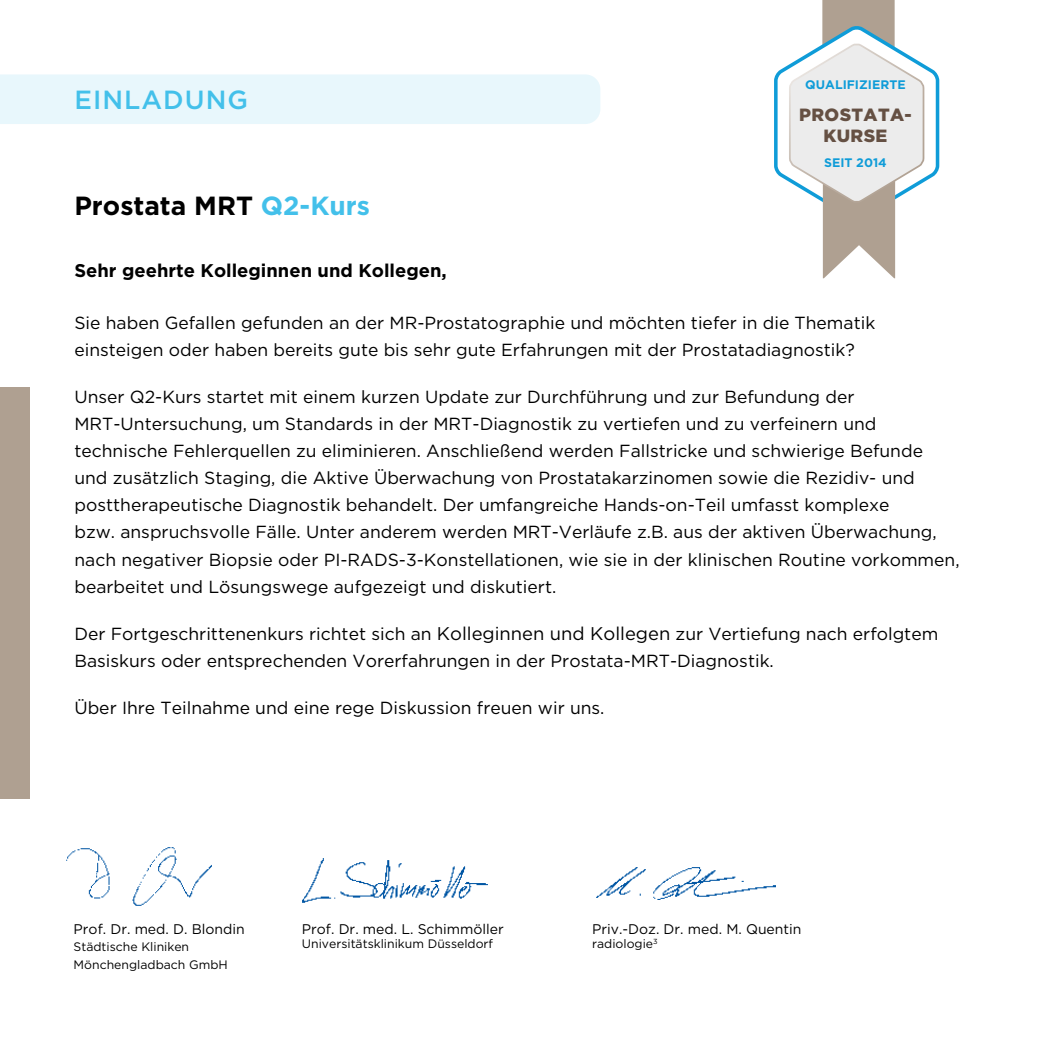
<style>
.page{position:relative;width:1042px;height:1042px;background:#fff}
.page>*{position:absolute;margin:0;border:0;box-sizing:border-box;transform-origin:0 0}
.t1{font:700 26.25px "Gotham";color:#000}
.t2{font:500 26.25px "Gotham";letter-spacing:.04em;color:#43c0ea}
.t3{font:700 18.38px "Gotham";color:#000}
.t4{font:900 17.68px/21.2px "Gotham";letter-spacing:.02em;color:#655043;text-align:center}
.t5{font:17.5px/27.1px "Gotham";color:#000}
.t6{font:14px "Gotham";color:#000}
.t7{font:700 12.42px "Gotham";color:#0f9cd8}
.t8{font:12.25px/17.5px "Gotham";color:#000}
.s1{color:#43c0ea}
.s2{font-size:18.38px}
</style>
<div class="page">
<img style="left:66px;top:847px;width:146px;height:59px">
<img style="left:596px;top:867px;width:179px;height:32px">
<img style="left:303px;top:858px;width:185px;height:45px">
<div style="left:0;top:387px;width:30px;height:412px;background:#afa091"></div>
<div style="left:0;top:74px;width:600px;height:50px;background:#e8f7fc"></div>
<svg style="left:774px;top:0;width:166px;height:278px"></svg>
<h1 class="t2" style="left:74px;top:83px;width:175px">EINLADUNG</h1>
<h1 class="t1" style="left:74px;top:188px;width:297px">Prostata MRT <span class="s1">Q2-Kurs</span></h1>
<p class="t7" style="left:805px;top:77px;width:102px">QUALIFIZIERTE</p>
<p class="t4" style="left:799px;top:103px;width:114px">PROSTATA-<br>KURSE</p>
<p class="t7" style="left:824px;top:154px;width:64px">SEIT 2014</p>
<p class="t3" style="left:74px;top:258px;width:374px">Sehr geehrte Kolleginnen und Kollegen,</p>
<p class="t5" style="left:74px;top:308px;width:802px">Sie haben Gefallen gefunden an der MR-Prostatographie und möchten tiefer in die Thematik einsteigen oder haben bereits gute bis sehr gute Erfahrungen mit der Prostatadiagnostik?</p>
<p class="t5" style="left:74px;top:382px;width:886px">Unser Q2-Kurs startet mit einem kurzen Update zur Durchführung und zur Befundung der MRT-Untersuchung, um Standards in der MRT-Diagnostik zu vertiefen und zu verfeinern und technische Fehlerquellen zu eliminieren. Anschließend werden Fallstricke und schwierige Befunde und zusätzlich Staging, die Aktive Überwachung von Prostatakarzinomen sowie die Rezidiv- und posttherapeutische Diagnostik behandelt. Der umfangreiche Hands-on-Teil umfasst komplexe<br>bzw. anspruchsvolle Fälle. Unter anderem werden MRT-Verläufe z.B. aus der aktiven Überwachung, nach negativer Biopsie oder PI-RADS-3-Konstellationen, wie sie in der klinischen Routine vorkommen, bearbeitet und Lösungswege aufgezeigt und diskutiert.</p>
<p class="t5" style="left:74px;top:619px;width:865px">Der Fortgeschrittenenkurs richtet sich an <span class="s2">Kolleginnen und Kollegen</span> zur Vertiefung nach erfolgtem<br>Basiskurs oder entsprechenden Vorerfahrungen in der Prostata-MRT-Diagnostik.</p>
<p class="t5" style="left:74px;top:693px;width:532px">Über Ihre Teilnahme und eine rege Diskussion freuen wir uns.</p>
<p class="t6" style="left:74px;top:919px;width:173px">Prof. Dr. med. D. Blondin</p>
<p class="t8" style="left:74px;top:938px;width:156px">Städtische Kliniken<br>Mönchengladbach GmbH</p>
<p class="t6" style="left:302px;top:919px;width:203px">Prof. Dr. med. L. Schimmöller</p>
<p class="t8" style="left:302px;top:935px;width:193px">Universitätsklinikum Düsseldorf</p>
<p class="t6" style="left:592px;top:919px;width:211px">Priv.-Doz. Dr. med. M. Quentin</p>
<p class="t8" style="left:592px;top:935px;width:67px">radiologie<sup>3</sup></p>
</div>
